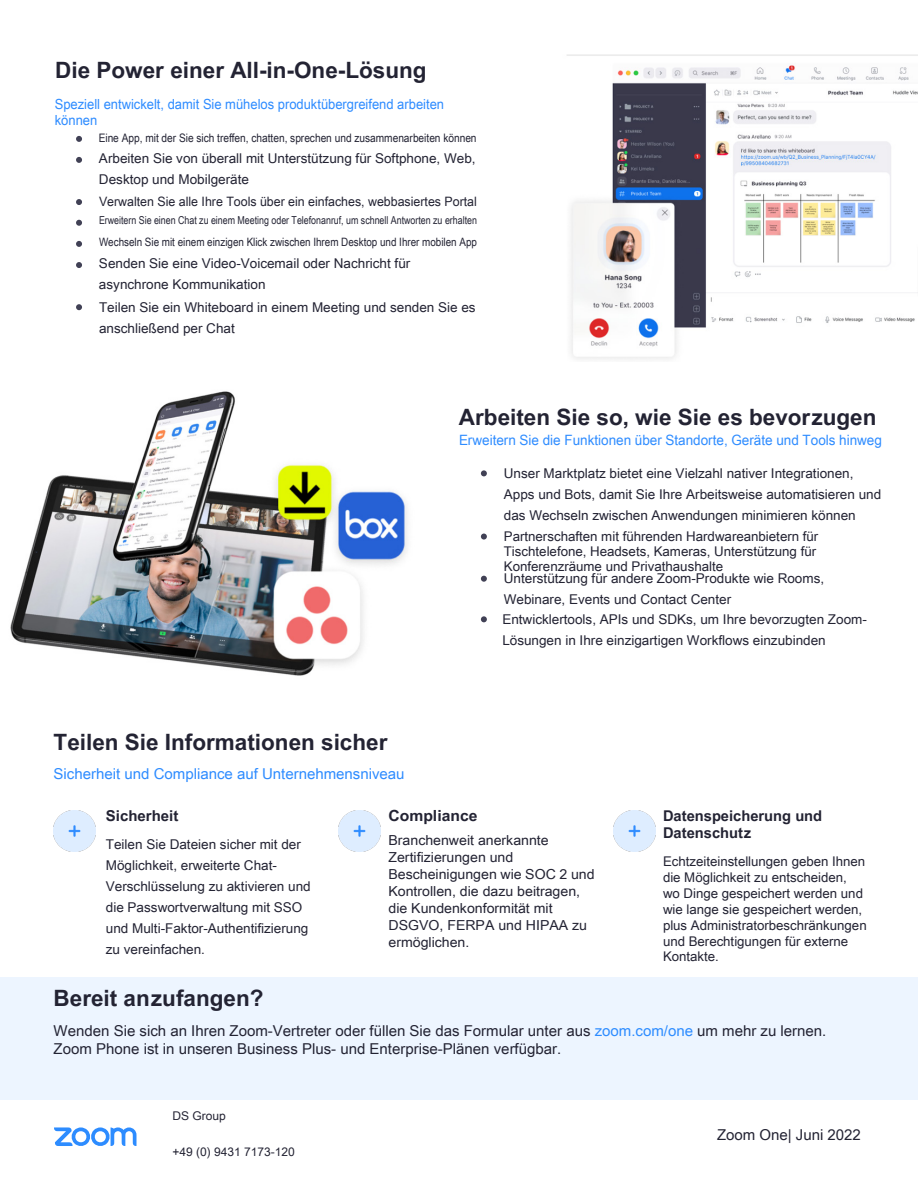
<style>
.page{position:relative;width:918px;height:1188px;background:#fff}
.page>*{position:absolute;margin:0;border:0;box-sizing:border-box;transform-origin:0 0}
.t1{font:700 22.5px "Arial Unicode MS";color:#232333}
.t2{font:700 15.3px "Arial Unicode MS";color:#232333}
.t3{font:15px/18px "Arial Unicode MS";color:#232333}
.t4{font:15px "Arial Unicode MS";color:#2e8cff}
.t5{font:700 15px "Arial Unicode MS";color:#232333}
.t6{font:700 14.85px/17.7px "Arial Unicode MS";color:#232333}
.t7{font:14.25px "Arial Unicode MS";color:#2e8cff;scale:.95 1}
.t8{font:13.95px/15.5px "Arial Unicode MS";color:#2e8cff;scale:.93 1}
.t9{font:13.8px/17px "Arial Unicode MS";color:#232333}
.t10{font:13.5px/21px "Arial Unicode MS";color:#232333}
.t11{font:13.35px/15.9px "Arial Unicode MS";color:#232333}
.t12{font:12.9px "Arial Unicode MS";color:#232333;scale:.96 1}
.t13{font:12px "Arial Unicode MS";color:#232333}
.t14{font:11.7px "Arial Unicode MS";color:#232333;scale:.87 1}
.t15{font:11.55px "Arial Unicode MS";color:#232333;scale:.85 1}
.t16{font:10.95px "Arial Unicode MS";color:#232333;scale:.81 1}
.s1{color:#2d8cff}
</style>
<div class="page">
<div style="left:0;top:978px;width:918px;height:122px;background:#edf5ff"></div>
<svg style="left:76px;top:157px;width:6px;height:6px"></svg>
<svg style="left:76px;top:199px;width:6px;height:6px"></svg>
<svg style="left:76px;top:220px;width:6px;height:6px"></svg>
<svg style="left:76px;top:241px;width:6px;height:6px"></svg>
<svg style="left:76px;top:262px;width:6px;height:6px"></svg>
<svg style="left:76px;top:304px;width:6px;height:6px"></svg>
<svg style="left:481px;top:470px;width:6px;height:6px"></svg>
<svg style="left:481px;top:534px;width:6px;height:6px"></svg>
<svg style="left:481px;top:576px;width:6px;height:6px"></svg>
<svg style="left:481px;top:616px;width:6px;height:6px"></svg>
<svg style="left:54px;top:1127px;width:82px;height:19px"></svg>
<svg style="left:76px;top:136px;width:6px;height:6px"></svg>
<img style="left:54px;top:810px;width:42px;height:42px">
<img style="left:339px;top:810px;width:42px;height:42px">
<img style="left:613px;top:810px;width:42px;height:42px">
<img style="left:10px;top:391px;width:398px;height:285px">
<img style="left:567px;top:54px;width:351px;height:306px">
<h1 class="t1" style="left:55px;top:53px;width:373px">Die Power einer All-in-One-Lösung</h1>
<p class="t8" style="left:55px;top:96px;width:420px">Speziell entwickelt, damit Sie mühelos produktübergreifend arbeiten können</p>
<p class="t14" style="left:99px;top:129px;width:436px">Eine App, mit der Sie sich treffen, chatten, sprechen und zusammenarbeiten können</p>
<p class="t10" style="left:99px;top:148px;width:378px">Arbeiten Sie von überall mit Unterstützung für Softphone, Web,<br>Desktop und Mobilgeräte</p>
<p class="t12" style="left:99px;top:192px;width:395px">Verwalten Sie alle Ihre Tools über ein einfaches, webbasiertes Portal</p>
<p class="t16" style="left:99px;top:212px;width:468px">Erweitern Sie einen Chat zu einem Meeting oder Telefonanruf, um schnell Antworten zu erhalten</p>
<p class="t15" style="left:99px;top:233px;width:446px">Wechseln Sie mit einem einzigen Klick zwischen Ihrem Desktop und Ihrer mobilen App</p>
<p class="t10" style="left:99px;top:253px;width:313px">Senden Sie eine Video-Voicemail oder Nachricht für asynchrone Kommunikation</p>
<p class="t10" style="left:99px;top:296px;width:378px">Teilen Sie ein Whiteboard in einem Meeting und senden Sie es anschließend per Chat</p>
<h1 class="t1" style="left:459px;top:401px;width:419px">Arbeiten Sie so, wie Sie es bevorzugen</h1>
<p class="t7" style="left:459px;top:430px;width:447px">Erweitern Sie die Funktionen über Standorte, Geräte und Tools hinweg</p>
<p class="t10" style="left:504px;top:462px;width:379px">Unser Marktplatz bietet eine Vielzahl nativer Integrationen,<br>Apps und Bots, damit Sie Ihre Arbeitsweise automatisieren und das Wechseln zwischen Anwendungen minimieren können</p>
<h1 class="t1" style="left:54px;top:725px;width:335px">Teilen Sie Informationen sicher</h1>
<p class="t4" style="left:54px;top:763px;width:352px">Sicherheit und Compliance auf Unternehmensniveau</p>
<p class="t11" style="left:504px;top:528px;width:316px;line-height:15.1px">Partnerschaften mit führenden Hardwareanbietern für<br>Tischtelefone, Headsets, Kameras, Unterstützung für<br>Konferenzräume und Privathaushalte</p>
<p class="t10" style="left:504px;top:568px;width:322px">Unterstützung für andere Zoom-Produkte wie Rooms,<br>Webinare, Events und Contact Center</p>
<p class="t10" style="left:502px;top:608px;width:366px">Entwicklertools, APIs und SDKs, um Ihre bevorzugten Zoom-<br>Lösungen in Ihre einzigartigen Workflows einzubinden</p>
<p class="t2" style="left:388px;top:804px;width:90px">Compliance</p>
<p class="t9" style="left:388px;top:832px;width:208px">Branchenweit anerkannte<br>Zertifizierungen und<br>Bescheinigungen wie SOC 2 und<br>Kontrollen, die dazu beitragen, die Kundenkonformität mit<br>DSGVO, FERPA und HIPAA zu ermöglichen.</p>
<p class="t5" style="left:106px;top:804px;width:74px">Sicherheit</p>
<p class="t10" style="left:106px;top:834px;width:206px">Teilen Sie Dateien sicher mit der<br>Möglichkeit, erweiterte Chat-<br>Verschlüsselung zu aktivieren und die Passwortverwaltung mit SSO und Multi-Faktor-Authentifizierung zu vereinfachen.</p>
<h1 class="t1" style="left:54px;top:982px;width:211px">Bereit anzufangen?</h1>
<p class="t3" style="left:54px;top:1022px;width:774px">Wenden Sie sich an Ihren Zoom-Vertreter oder füllen Sie das Formular unter aus <span class="s1">zoom.com/one</span> um mehr zu lernen.<br>Zoom Phone ist in unseren Business Plus- und Enterprise-Plänen verfügbar.</p>
<p class="t6" style="left:663px;top:807px;width:161px">Datenspeicherung und<br>Datenschutz</p>
<p class="t11" style="left:663px;top:853px;width:205px">Echtzeiteinstellungen geben Ihnen die Möglichkeit zu entscheiden, wo Dinge gespeichert werden und wie lange sie gespeichert werden, plus Administratorbeschränkungen und Berechtigungen für externe<br>Kontakte.</p>
<p class="t13" style="left:172px;top:1107px;width:55px">DS Group</p>
<p class="t13" style="left:172px;top:1143px;width:124px">+49 (0) 9431 7173-120</p>
<p class="t3" style="left:717px;top:1126px;width:145px">Zoom One| Juni 2022</p>
</div>
